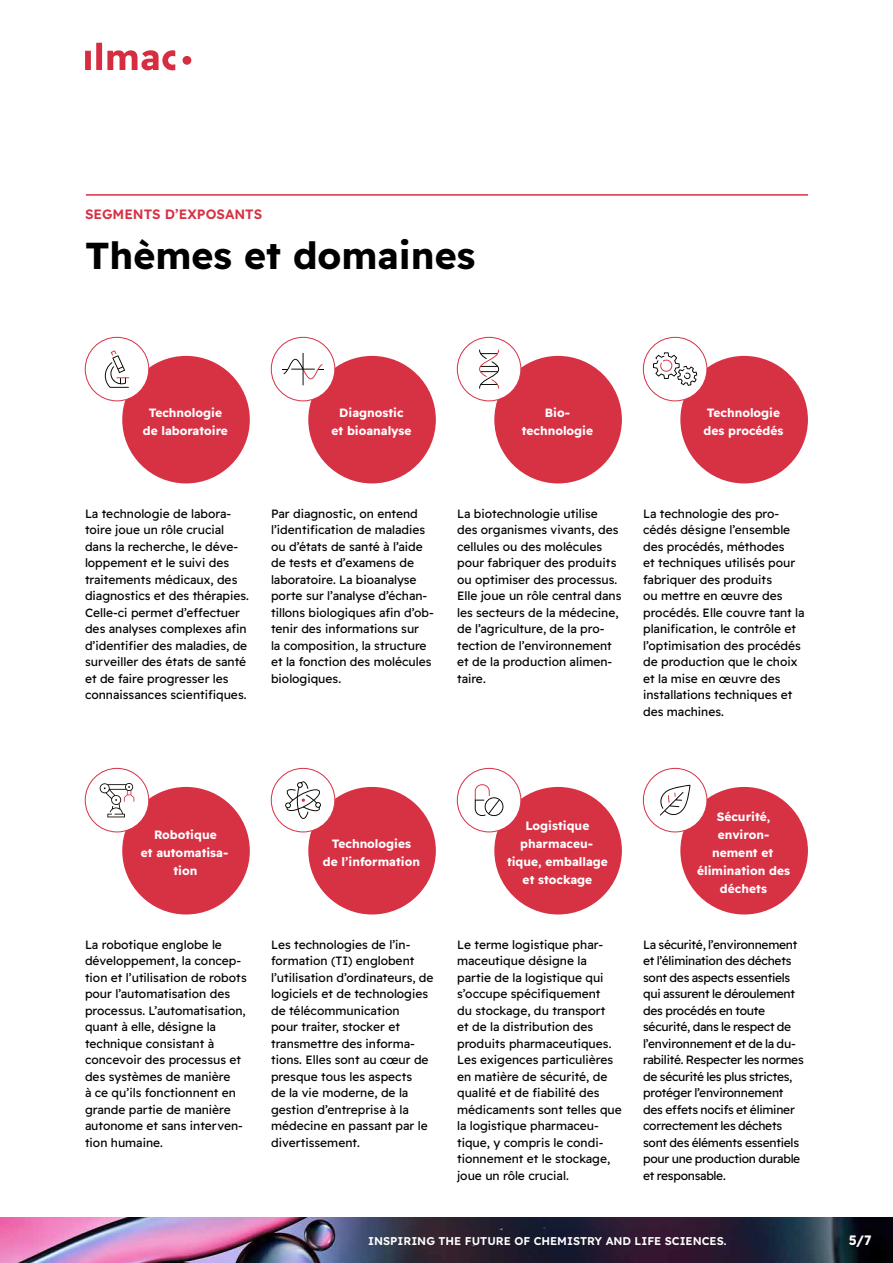
<style>
.page{position:relative;width:893px;height:1263px;background:#fff}
.page>*{position:absolute;margin:0;border:0;box-sizing:border-box;transform-origin:0 0}
.t1{font:700 37.5px "Readex Pro";color:#000}
.t2{font:600 13.5px "Readex Pro";color:#d73144}
.t3{font:700 13.5px "Readex Pro";color:#fff}
.t4{font:12px/16.5px "Readex Pro";color:#000}
.t5{font:12px/16.5px "Readex Pro";letter-spacing:-.02em;color:#000}
.t6{font:700 12px/18px "Readex Pro";color:#fff;text-align:center}
.t7{font:600 11.25px "Readex Pro";color:#fff}
</style>
<div class="page">
<img style="left:0;top:1218px;width:893px;height:45px">
<hr style="left:86px;top:194px;width:722px;height:2px;background:#d73144">
<div style="left:122px;top:356px;width:128px;height:127px;background:#d73144;border-radius:50%"></div>
<div style="left:85px;top:337px;width:64px;height:64px;background:#fff;border-radius:50%"></div>
<svg style="left:105px;top:350px;width:24px;height:38px"></svg>
<div style="left:85px;top:337px;width:64px;height:64px;border:1px solid #d73144;border-radius:50%"></div>
<div style="left:308px;top:356px;width:128px;height:127px;background:#d73144;border-radius:50%"></div>
<div style="left:494px;top:356px;width:128px;height:127px;background:#d73144;border-radius:50%"></div>
<div style="left:680px;top:356px;width:128px;height:127px;background:#d73144;border-radius:50%"></div>
<div style="left:271px;top:337px;width:64px;height:64px;background:#fff;border-radius:50%"></div>
<svg style="left:283px;top:353px;width:41px;height:32px"></svg>
<div style="left:271px;top:337px;width:64px;height:64px;border:1px solid #d73144;border-radius:50%"></div>
<div style="left:457px;top:337px;width:64px;height:64px;background:#fff;border-radius:50%"></div>
<svg style="left:479px;top:350px;width:20px;height:39px"></svg>
<div style="left:457px;top:337px;width:64px;height:64px;border:1px solid #d73144;border-radius:50%"></div>
<div style="left:643px;top:337px;width:64px;height:64px;background:#fff;border-radius:50%"></div>
<svg style="left:653px;top:352px;width:44px;height:34px"></svg>
<div style="left:643px;top:337px;width:64px;height:64px;border:1px solid #d73144;border-radius:50%"></div>
<div style="left:122px;top:787px;width:128px;height:127px;background:#d73144;border-radius:50%"></div>
<div style="left:85px;top:768px;width:64px;height:64px;background:#fff;border-radius:50%"></div>
<svg style="left:99px;top:783px;width:35px;height:34px"></svg>
<div style="left:85px;top:768px;width:64px;height:64px;border:1px solid #d73144;border-radius:50%"></div>
<div style="left:308px;top:787px;width:128px;height:127px;background:#d73144;border-radius:50%"></div>
<div style="left:271px;top:768px;width:64px;height:64px;background:#fff;border-radius:50%"></div>
<svg style="left:285px;top:781px;width:36px;height:38px"></svg>
<div style="left:271px;top:768px;width:64px;height:64px;border:1px solid #d73144;border-radius:50%"></div>
<div style="left:680px;top:787px;width:128px;height:127px;background:#d73144;border-radius:50%"></div>
<div style="left:494px;top:787px;width:128px;height:127px;background:#d73144;border-radius:50%"></div>
<div style="left:457px;top:768px;width:64px;height:64px;background:#fff;border-radius:50%"></div>
<svg style="left:475px;top:784px;width:28px;height:32px"></svg>
<div style="left:457px;top:768px;width:64px;height:64px;border:1px solid #d73144;border-radius:50%"></div>
<div style="left:643px;top:768px;width:64px;height:64px;background:#fff;border-radius:50%"></div>
<svg style="left:660px;top:785px;width:30px;height:30px"></svg>
<div style="left:643px;top:768px;width:64px;height:64px;border:1px solid #d73144;border-radius:50%"></div>
<svg style="left:85px;top:43px;width:106px;height:27px"></svg>
<p class="t2" style="left:85px;top:207px;width:179px">SEGMENTS D’EXPOSANTS</p>
<h1 class="t1" style="left:85px;top:234px;width:392px">Thèmes et domaines</h1>
<p class="t6" style="left:143px;top:403px;width:87px">Technologie de laboratoire</p>
<p class="t6" style="left:331px;top:403px;width:82px">Diagnostic<br>et bioanalyse</p>
<p class="t6" style="left:522px;top:403px;width:73px">Bio&shy;technologie</p>
<p class="t6" style="left:704px;top:403px;width:81px;text-align:left">Technologie des procédés</p>
<p class="t4" style="left:85px;top:505px;width:165px">La technologie de labora&shy;toire joue un rôle crucial dans la recherche, le déve&shy;loppement et le suivi des traitements médicaux, des diagnostics et des thérapies.<br>Celle-ci permet d’effectuer des analyses complexes afin d’identifier des maladies, de surveiller des états de santé et de faire progresser les connaissances scientifiques.</p>
<p class="t4" style="left:271px;top:505px;width:164px">Par diagnostic, on entend l’identification de maladies ou d’états de santé à l’aide de tests et d’examens de laboratoire. La bioanalyse porte sur l’analyse d’échan&shy;tillons biologiques afin d’ob&shy;tenir des informations sur<br>la composition, la structure et la fonction des molécules biologiques.</p>
<p class="t4" style="left:457px;top:505px;width:166px">La biotechnologie utilise<br>des organismes vivants, des cellules ou des molécules pour fabriquer des produits ou optimiser des processus.<br>Elle joue un rôle central dans les secteurs de la médecine, de l’agriculture, de la pro&shy;tection de l’environnement et de la production alimen&shy;taire.</p>
<p class="t4" style="left:643px;top:505px;width:163px">La technologie des pro&shy;cédés désigne l’ensemble des procédés, méthodes<br>et techniques utilisés pour fabriquer des produits<br>ou mettre en œuvre des procédés. Elle couvre tant la planification, le contrôle et l’optimisation des procédés de production que le choix et la mise en œuvre des installations techniques et des machines.</p>
<p class="t6" style="left:141px;top:825px;width:89px">Robotique<br>et automatisa&shy;tion</p>
<p class="t6" style="left:323px;top:834px;width:99px">Technologies de l’information</p>
<p class="t6" style="left:507px;top:816px;width:102px">Logistique pharmaceu&shy;tique, emballage et stockage</p>
<p class="t6" style="left:697px;top:807px;width:94px">Sécurité, environ&shy;nement et élimination des déchets</p>
<p class="t4" style="left:85px;top:936px;width:163px">La robotique englobe le développement, la concep&shy;tion et l’utilisation de robots pour l’automatisation des processus. L’automatisation, quant à elle, désigne la technique consistant à concevoir des processus et des systèmes de manière<br>à ce qu’ils fonctionnent en grande partie de manière autonome et sans interven&shy;tion humaine.</p>
<p class="t4" style="left:271px;top:936px;width:164px">Les technologies de l’in&shy;formation (TI) englobent l’utilisation d’ordinateurs, de logiciels et de technologies de télécommunication<br>pour traiter, stocker et transmettre des informa&shy;tions. Elles sont au cœur de presque tous les aspects<br>de la vie moderne, de la gestion d’entreprise à la médecine en passant par le divertissement.</p>
<p class="t4" style="left:457px;top:936px;width:166px">Le terme logistique phar&shy;maceutique désigne la partie de la logistique qui s’occupe spécifiquement<br>du stockage, du transport<br>et de la distribution des produits pharmaceutiques.<br>Les exigences particulières en matière de sécurité, de qualité et de fiabilité des médicaments sont telles que la logistique pharmaceu&shy;tique, y compris le condi&shy;tionnement et le stockage, joue un rôle crucial.</p>
<p class="t5" style="left:643px;top:936px;width:162px">La sécurité, l’environnement et l’élimination des déchets sont des aspects essentiels qui assurent le déroulement des procédés en toute sécurité, dans le respect de l’environnement et de la du&shy;rabilité. Respecter les normes de sécurité les plus strictes, protéger l’environnement des effets nocifs et éliminer correctement les déchets sont des éléments essentiels pour une production durable et responsable.</p>
<p class="t7" style="left:368px;top:1234px;width:360px">INSPIRING THE FUTURE OF CHEMISTRY AND LIFE SCIENCES.</p>
<p class="t3" style="left:849px;top:1232px;width:24px">5/7</p>
</div>
